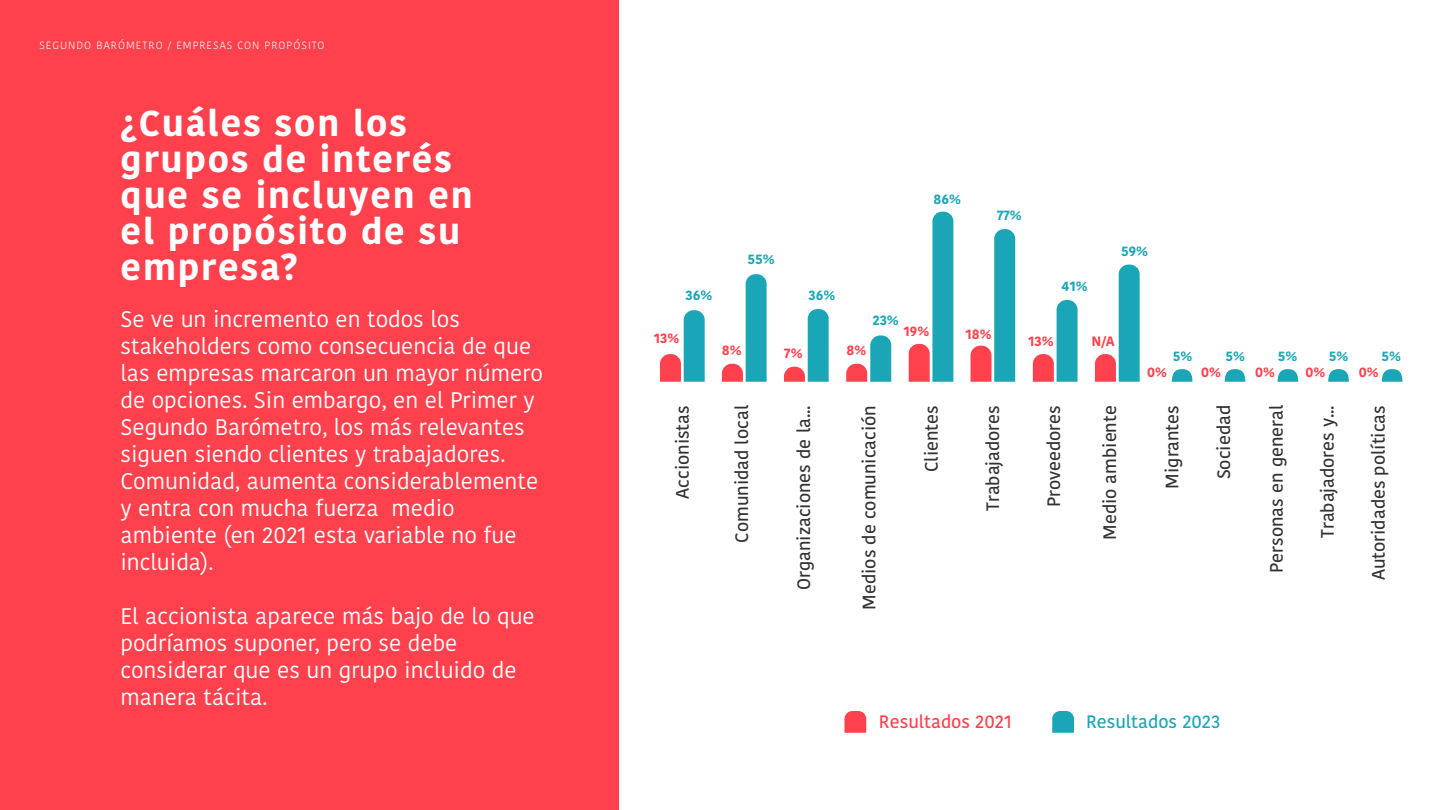
<style>
.page{position:relative;width:1440px;height:810px;background:#fff}
.page>*{position:absolute;margin:0;border:0;box-sizing:border-box;transform-origin:0 0}
.t1{font:700 36px/36px "Kohinoor Bangla";letter-spacing:.05em;color:#fff}
.t2{font:22.5px/27px "Kohinoor Bangla";color:#fff}
.t3{font:500 18px "Kohinoor Bangla";color:#333}
.t4{font:500 18px "Kohinoor Bangla";color:#ff414d}
.t5{font:500 18px "Kohinoor Bangla";color:#1aa6b7}
.t6{font:700 13.5px "Kohinoor Bangla";color:#1aa6b7}
.t7{font:700 13.5px "Kohinoor Bangla";color:#ff414d}
.t8{font:300 10.5px "Kohinoor Bangla";letter-spacing:.1em;color:#fff}
</style>
<div class="page">
<svg style="left:1172px;top:369px;width:20px;height:13px"></svg>
<div style="left:0;top:0;width:619px;height:810px;background:#ff414d"></div>
<svg style="left:660px;top:310px;width:45px;height:72px"></svg>
<svg style="left:722px;top:274px;width:45px;height:108px"></svg>
<svg style="left:784px;top:309px;width:45px;height:73px"></svg>
<svg style="left:846px;top:335px;width:45px;height:47px"></svg>
<svg style="left:909px;top:212px;width:44px;height:170px"></svg>
<svg style="left:971px;top:229px;width:44px;height:153px"></svg>
<svg style="left:1033px;top:300px;width:45px;height:82px"></svg>
<svg style="left:1095px;top:265px;width:45px;height:117px"></svg>
<svg style="left:844px;top:711px;width:22px;height:22px"></svg>
<svg style="left:1052px;top:711px;width:22px;height:22px"></svg>
<svg style="left:1225px;top:369px;width:20px;height:13px"></svg>
<svg style="left:1278px;top:369px;width:20px;height:13px"></svg>
<svg style="left:1328px;top:369px;width:21px;height:13px"></svg>
<svg style="left:1382px;top:369px;width:20px;height:13px"></svg>
<p class="t8" style="left:39px;top:38px;width:287px">SEGUNDO BARÓMETRO / EMPRESAS CON PROPÓSITO</p>
<h1 class="t1" style="left:121px;top:103px;width:354px">¿Cuáles son los grupos de interés que se incluyen en el propósito de su empresa?</h1>
<p class="t2" style="left:120px;top:306px;width:424px">Se ve un incremento en todos los stakeholders como consecuencia de que las empresas marcaron un mayor número de opciones. Sin embargo, en el Primer y Segundo Barómetro, los más relevantes siguen siendo clientes y trabajadores.<br>Comunidad, aumenta considerablemente y entra con mucha fuerza medio ambiente (en 2021 esta variable no fue incluida).</p>
<p class="t2" style="left:120px;top:603px;width:416px">El accionista aparece más bajo de lo que podríamos suponer, pero se debe considerar que es un grupo incluido de manera tácita.</p>
<p class="t6" style="left:933px;top:187px;width:29px">86%</p>
<p class="t6" style="left:997px;top:204px;width:26px">77%</p>
<p class="t6" style="left:748px;top:247px;width:29px">55%</p>
<p class="t6" style="left:686px;top:283px;width:28px">36%</p>
<p class="t6" style="left:809px;top:283px;width:28px">36%</p>
<p class="t7" style="left:654px;top:327px;width:27px">13%</p>
<p class="t6" style="left:873px;top:308px;width:28px">23%</p>
<p class="t7" style="left:904px;top:319px;width:27px">19%</p>
<p class="t7" style="left:722px;top:339px;width:21px">8%</p>
<p class="t7" style="left:784px;top:342px;width:20px">7%</p>
<p class="t7" style="left:846px;top:339px;width:21px">8%</p>
<p class="t7" style="left:965px;top:322px;width:28px">18%</p>
<p class="t6" style="left:1062px;top:274px;width:28px">41%</p>
<p class="t6" style="left:1121px;top:240px;width:29px">59%</p>
<p class="t7" style="left:1028px;top:329px;width:27px">13%</p>
<p class="t7" style="left:1091px;top:329px;width:25px">N/A</p>
<p class="t6" style="left:1173px;top:345px;width:21px">5%</p>
<p class="t6" style="left:1225px;top:345px;width:21px">5%</p>
<p class="t6" style="left:1278px;top:345px;width:21px">5%</p>
<p class="t6" style="left:1329px;top:345px;width:21px">5%</p>
<p class="t6" style="left:1381px;top:345px;width:21px">5%</p>
<p class="t7" style="left:1147px;top:361px;width:21px">0%</p>
<p class="t7" style="left:1201px;top:361px;width:21px">0%</p>
<p class="t7" style="left:1255px;top:361px;width:21px">0%</p>
<p class="t7" style="left:1305px;top:361px;width:21px">0%</p>
<p class="t7" style="left:1359px;top:361px;width:21px">0%</p>
<p class="t3" style="left:668px;top:499px;width:95px;rotate:-90deg">Accionistas</p>
<p class="t3" style="left:727px;top:543px;width:139px;rotate:-90deg">Comunidad local</p>
<p class="t3" style="left:790px;top:590px;width:186px;rotate:-90deg">Organizaciones de la...</p>
<p class="t3" style="left:855px;top:610px;width:206px;rotate:-90deg">Medios de comunicación</p>
<p class="t3" style="left:917px;top:472px;width:68px;rotate:-90deg">Clientes</p>
<p class="t3" style="left:979px;top:511px;width:107px;rotate:-90deg">Trabajadores</p>
<p class="t3" style="left:1039px;top:507px;width:103px;rotate:-90deg">Proveedores</p>
<p class="t3" style="left:1096px;top:540px;width:136px;rotate:-90deg">Medio ambiente</p>
<p class="t3" style="left:1158px;top:489px;width:85px;rotate:-90deg">Migrantes</p>
<p class="t3" style="left:1210px;top:479px;width:76px;rotate:-90deg">Sociedad</p>
<p class="t3" style="left:1262px;top:573px;width:169px;rotate:-90deg">Personas en general</p>
<p class="t3" style="left:1313px;top:538px;width:134px;rotate:-90deg">Trabajadores y...</p>
<p class="t3" style="left:1364px;top:580px;width:177px;rotate:-90deg">Autoridades políticas</p>
<p class="t4" style="left:879px;top:707px;width:135px">Resultados 2021</p>
<p class="t5" style="left:1086px;top:707px;width:136px">Resultados 2023</p>
</div>
